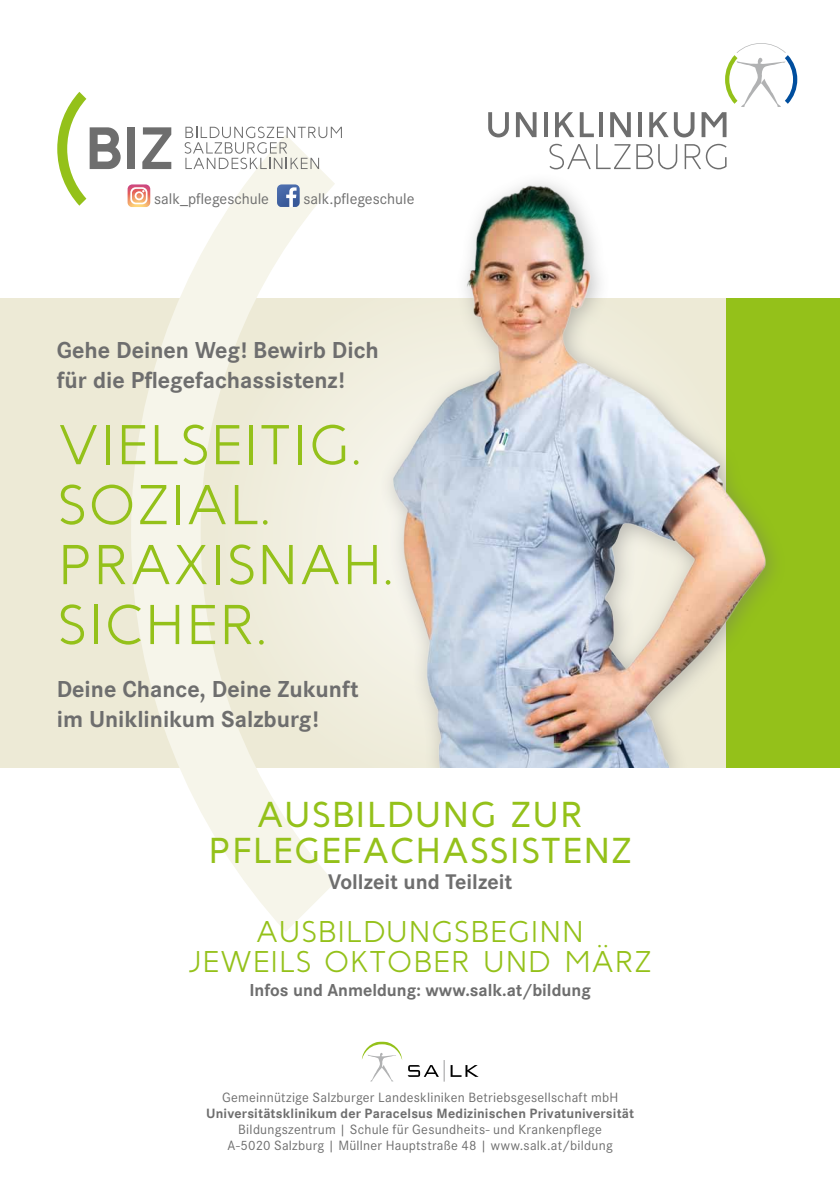
<style>
.page{position:relative;width:840px;height:1191px;background:#fff}
.page>*{position:absolute;margin:0;border:0;box-sizing:border-box;transform-origin:0 0}
.t1{font:500 56px/60px "Baufra";letter-spacing:.01em;color:#94c11a}
.t2{font:600 36px/36px "Baufra";letter-spacing:.01em;color:#94c11a;text-align:center}
.t3{font:500 30px/30px "Baufra";letter-spacing:.01em;color:#94c11a;text-align:center}
.t4{font:700 24px/30px "Corporate S";color:#6e6e6e}
.t5{font:700 22px "Corporate S";color:#6e6e6e}
.t6{font:700 18px "Corporate S";color:#6e6e6e}
.t7{font:16px "Corporate S";color:#6e6e6e}
.t8{font:14px/16px "Corporate S";letter-spacing:.02em;color:#6e6e6e;text-align:center}
.t9{font:700 14px "Corporate S";letter-spacing:.01em;color:#6e6e6e}
</style>
<div class="page">
<div style="left:0;top:298px;width:726px;height:470px;background:#edead6"></div>
<div style="left:335px;top:384px;width:36px;height:299px;background:#f3f1e5"></div>
<svg style="left:450px;top:1065px;width:28px;height:11px"></svg>
<svg style="left:362px;top:1041px;width:82px;height:40px"></svg>
<svg style="left:488px;top:112px;width:20px;height:25px"></svg>
<svg style="left:515px;top:112px;width:21px;height:25px"></svg>
<svg style="left:544px;top:112px;width:3px;height:25px"></svg>
<svg style="left:555px;top:112px;width:38px;height:25px"></svg>
<svg style="left:599px;top:112px;width:3px;height:25px"></svg>
<svg style="left:610px;top:112px;width:20px;height:25px"></svg>
<svg style="left:638px;top:112px;width:3px;height:25px"></svg>
<svg style="left:649px;top:112px;width:45px;height:25px"></svg>
<svg style="left:701px;top:43px;width:95px;height:94px"></svg>
<svg style="left:549px;top:144px;width:81px;height:25px"></svg>
<svg style="left:636px;top:144px;width:41px;height:25px"></svg>
<svg style="left:684px;top:144px;width:42px;height:25px"></svg>
<div style="left:726px;top:298px;width:113px;height:470px;background:#94c11a"></div>
<img style="left:371px;top:169px;width:402px;height:599px">
<svg style="left:131px;top:134px;width:204px;height:798px"></svg>
<svg style="left:184px;top:127px;width:158px;height:42px"></svg>
<svg style="left:57px;top:92px;width:63px;height:114px"></svg>
<div style="left:127px;top:127px;width:8px;height:42px;background:#6e6e6e"></div>
<svg style="left:142px;top:127px;width:29px;height:42px"></svg>
<svg style="left:127px;top:184px;width:23px;height:23px"></svg>
<svg style="left:277px;top:184px;width:22px;height:23px"></svg>
<p class="t7" style="left:154px;top:190px;width:116px">salk_pflegeschule</p>
<p class="t7" style="left:303px;top:190px;width:112px">salk.pflegeschule</p>
<h3 class="t4" style="left:57px;top:335px;width:323px">Gehe Deinen Weg! Bewirb Dich für die Pflegefachassistenz!</h3>
<h1 class="t1" style="left:57px;top:412px;width:337px">VIELSEITIG.<br>SOZIAL.<br>PRAXISNAH.<br>SICHER.</h1>
<h3 class="t4" style="left:57px;top:674px;width:303px">Deine Chance, Deine Zukunft im Uniklinikum Salzburg!</h3>
<h2 class="t2" style="left:208px;top:794px;width:425px">AUSBILDUNG ZUR<br>PFLEGEFACHASSISTENZ</h2>
<h3 class="t5" style="left:328px;top:868px;width:185px">Vollzeit und Teilzeit</h3>
<h3 class="t3" style="left:188px;top:915px;width:465px">AUSBILDUNGSBEGINN<br>JEWEILS OKTOBER UND MÄRZ</h3>
<p class="t6" style="left:249px;top:979px;width:343px">Infos und Anmeldung: www.salk.at/bildung</p>
<p class="t8" style="left:222px;top:1089px;width:397px">Gemeinnützige Salzburger Landeskliniken Betriebsgesellschaft mbH</p>
<p class="t9" style="left:206px;top:1105px;width:429px">Universitätsklinikum der Paracelsus Medizinischen Privatuniversität</p>
<p class="t8" style="left:227px;top:1121px;width:386px">Bildungszentrum | Schule für Gesundheits- und Krankenpflege<br>A-5020 Salzburg | Müllner Hauptstraße 48 | www.salk.at/bildung</p>
</div>
